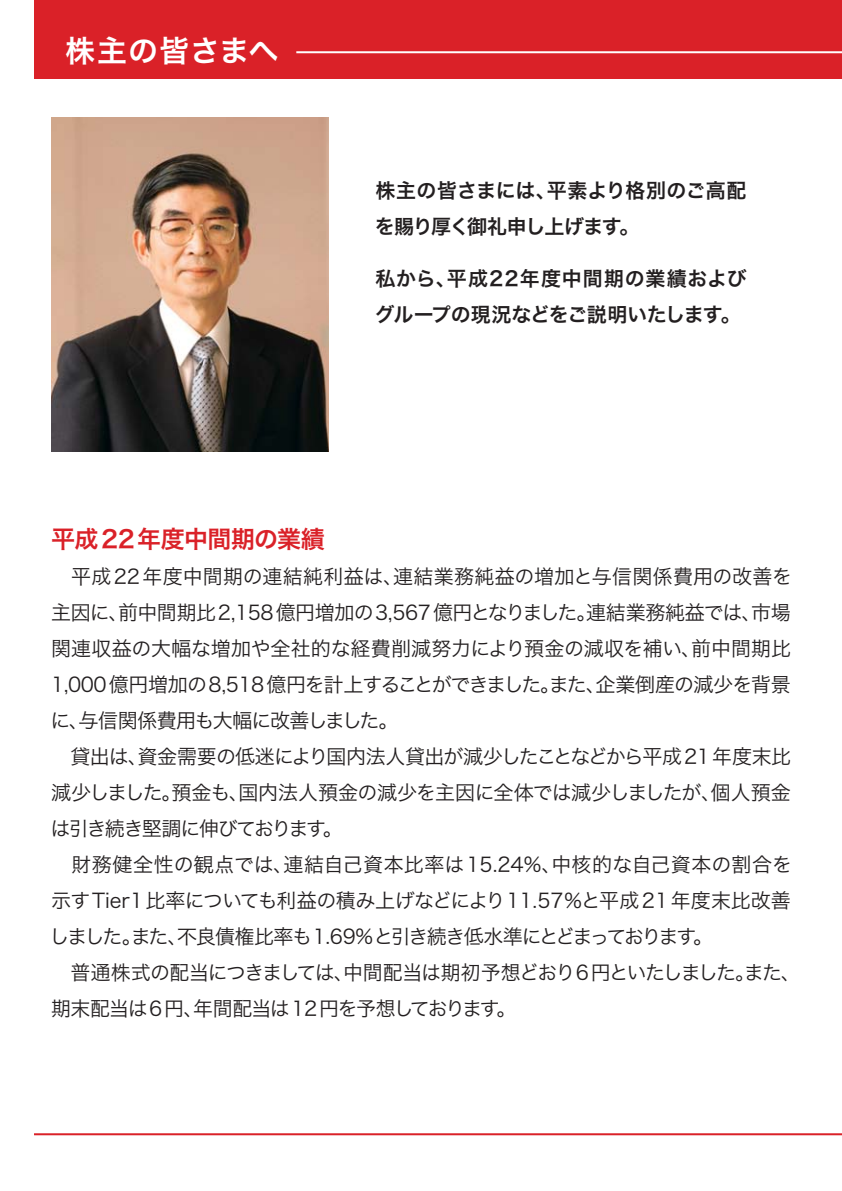
<style>
.page{position:relative;width:842px;height:1191px;background:#fff}
.page>*{position:absolute;margin:0;border:0;box-sizing:border-box;transform-origin:0 0}
.t1{font:30px "Hira Kaku Pro W6 90 pv RKSJ H";letter-spacing:.03em;color:#fff}
.t2{font:24px "Hira Kaku Pro W6 90 pv RKSJ H";letter-spacing:-.02em;color:#da2128}
.t3{font:20px/36px "Hira Kaku Pro W3 90 pv RKSJ H";letter-spacing:-.02em;color:#231f20}
.t4{font:20px/36px "Hira Kaku Pro W6 90 pv RKSJ H";letter-spacing:-.01em;color:#231f20}
</style>
<div class="page">
<div style="left:34px;top:0;width:808px;height:78px;background:#da2128"></div>
<hr style="left:34px;top:1133px;width:808px;height:2px;background:#da2128">
<hr style="left:296px;top:51px;width:546px;height:2px;background:#fff">
<img style="left:51px;top:118px;width:277px;height:333px">
<h1 class="t1" style="left:65px;top:39px;width:215px">株主の皆さまへ</h1>
<p class="t4" style="left:375px;top:175px;width:373px">株主の皆さまには、平素より格別のご高配を賜り厚く御礼申し上げます。</p>
<p class="t4" style="left:375px;top:263px;width:373px">私から、平成22年度中間期の業績およびグループの現況などをご説明いたします。</p>
<p class="t2" style="left:51px;top:530px;width:275px">平成22年度中間期の業績</p>
<p class="t3" style="left:50px;top:561px;width:753px">　平成22年度中間期の連結純利益は、連結業務純益の増加と与信関係費用の改善を主因に、前中間期比2,158億円増加の3,567億円となりました。連結業務純益では、市場関連収益の大幅な増加や全社的な経費削減努力により預金の減収を補い、前中間期比1,000億円増加の8,518億円を計上することができました。また、企業倒産の減少を背景に、与信関係費用も大幅に改善しました。<br>　貸出は、資金需要の低迷により国内法人貸出が減少したことなどから平成21年度末比減少しました。預金も、国内法人預金の減少を主因に全体では減少しましたが、個人預金は引き続き堅調に伸びております。<br>　財務健全性の観点では、連結自己資本比率は15.24%、中核的な自己資本の割合を示すTier1比率についても利益の積み上げなどにより11.57％と平成21年度末比改善しました。また、不良債権比率も1.69%と引き続き低水準にとどまっております。<br>　普通株式の配当につきましては、中間配当は期初予想どおり6円といたしました。また、期末配当は6円、年間配当は12円を予想しております。</p>
</div>
